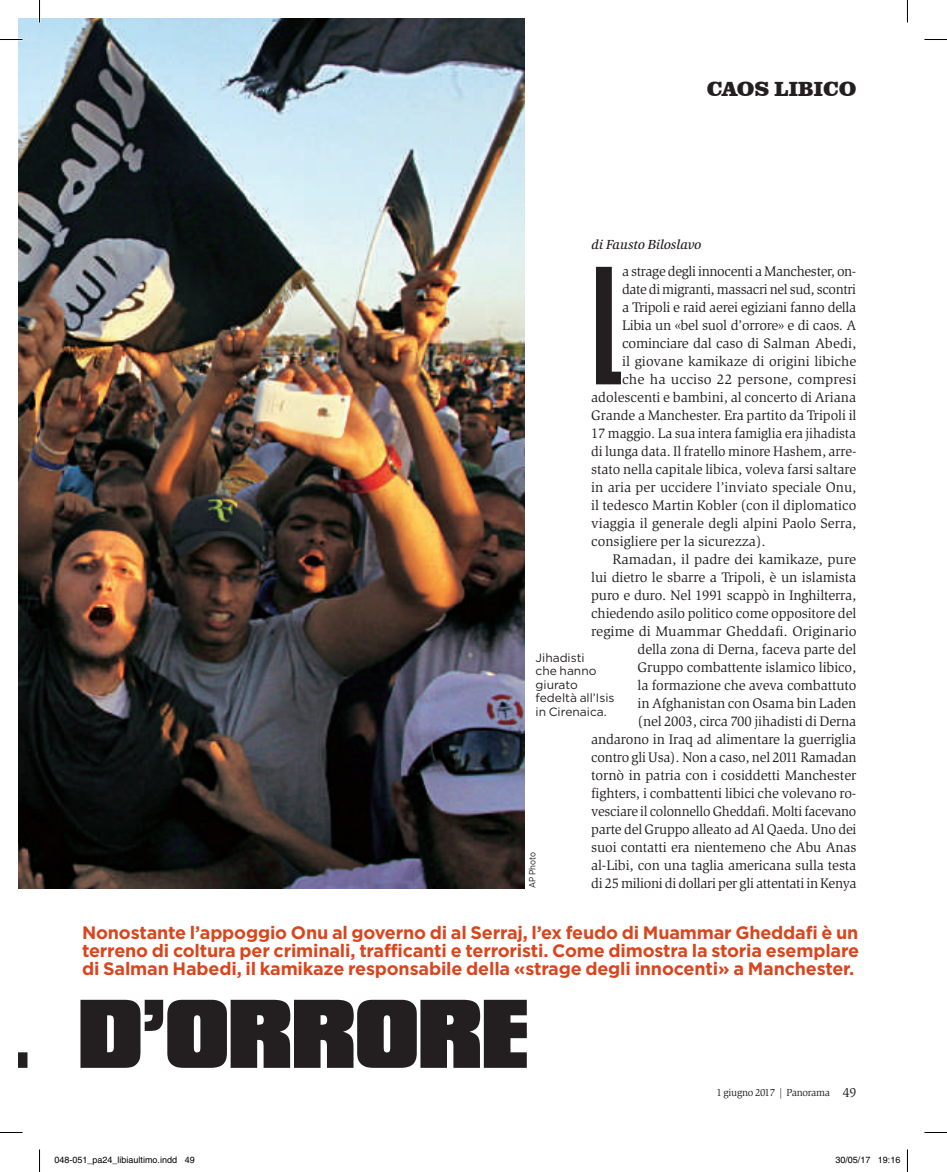
<style>
.page{position:relative;width:947px;height:1172px;background:#fff}
.page>*{position:absolute;margin:0;border:0;box-sizing:border-box;transform-origin:0 0}
.TESTO_Con_capoletter{font:300 176.1px "Compacta LT";color:#231f20}
.t1{font:900 102px "Compacta LT";letter-spacing:-.015em;color:#231f20}
.t2{font:900 21px "Clarendon BT";color:#231f20}
.SOMMARIO_c12{font:700 18px/18px "Gotham";letter-spacing:-.01em;color:#d9461d;text-align:justify}
.TESTO_Con_rientri{font:14.25px/18px "Slimbach Std";letter-spacing:-.01em;color:#231f20;text-align:right}
.TESTO_Con_capoletter-2{font:14.25px "Slimbach Std";letter-spacing:-.005em;color:#231f20}
.TESTO_Con_capoletter-3{font:14.25px "Slimbach Std";letter-spacing:-.025em;color:#231f20}
.AUTORE{font:italic 500 13.5px "Slimbach Std";color:#231f20}
.t3{font:13.5px "Slimbach Std";color:#231f20}
.DIDA_Con_titolino_TE{font:12px/13.5px "Gotham";color:#231f20}
.t4{font:10.5px "Slimbach Std";letter-spacing:-.025em;color:#231f20}
.t5{font:9px "Helvetica";color:#000}
.CREDIT{font:9px "Gotham Narrow";color:#231f20}
</style>
<div class="page">
<img style="left:18px;top:18px;width:506px;height:870px">
<svg style="left:0;top:39px;width:22px;height:1px"></svg>
<svg style="left:924px;top:39px;width:22px;height:1px"></svg>
<svg style="left:0;top:1132px;width:22px;height:1px"></svg>
<svg style="left:924px;top:1132px;width:22px;height:1px"></svg>
<svg style="left:39px;top:0;width:1px;height:22px"></svg>
<svg style="left:39px;top:1149px;width:1px;height:23px"></svg>
<svg style="left:907px;top:0;width:1px;height:22px"></svg>
<svg style="left:907px;top:1149px;width:1px;height:23px"></svg>
<p class="t2" style="left:706px;top:76px;width:151px">CAOS LIBICO</p>
<p class="AUTORE" style="left:591px;top:237px;width:111px">di Fausto Biloslavo</p>
<p class="TESTO_Con_capoletter" style="left:591px;top:235px;width:32px">L</p>
<p class="TESTO_Con_capoletter-3" style="left:622px;top:263px;width:236px">a strage degli innocenti a Manchester, on-</p>
<p class="TESTO_Con_capoletter-3" style="left:622px;top:281px;width:236px">date di migranti, massacri nel sud, scontri</p>
<p class="TESTO_Con_capoletter-2" style="left:622px;top:299px;width:236px">a Tripoli e raid aerei egiziani fanno della</p>
<p class="TESTO_Con_capoletter-2" style="left:622px;top:317px;width:236px">Libia un «bel suol d’orrore» e di caos. A</p>
<p class="TESTO_Con_capoletter-2" style="left:622px;top:335px;width:236px">cominciare dal caso di Salman Abedi,</p>
<p class="TESTO_Con_capoletter-2" style="left:622px;top:353px;width:236px">il giovane kamikaze di origini libiche</p>
<p class="TESTO_Con_capoletter-2" style="left:622px;top:371px;width:236px">che ha ucciso 22 persone, compresi</p>
<p class="TESTO_Con_capoletter-2" style="left:591px;top:389px;width:266px">adolescenti e bambini, al concerto di Ariana</p>
<p class="TESTO_Con_capoletter-2" style="left:591px;top:407px;width:267px">Grande a Manchester. Era partito da Tripoli il</p>
<p class="TESTO_Con_capoletter-2" style="left:591px;top:425px;width:266px">17 maggio. La sua intera famiglia era jihadista</p>
<p class="TESTO_Con_capoletter-2" style="left:591px;top:443px;width:267px">di lunga data. Il fratello minore Hashem, arre-</p>
<p class="TESTO_Con_capoletter-2" style="left:591px;top:461px;width:266px">stato nella capitale libica, voleva farsi saltare</p>
<p class="TESTO_Con_capoletter-2" style="left:591px;top:479px;width:267px">in aria per uccidere l’inviato speciale Onu,</p>
<p class="TESTO_Con_capoletter-2" style="left:591px;top:497px;width:267px">il tedesco Martin Kobler (con il diplomatico</p>
<p class="TESTO_Con_capoletter-2" style="left:591px;top:515px;width:267px">viaggia il generale degli alpini Paolo Serra,</p>
<p class="TESTO_Con_capoletter-2" style="left:591px;top:533px;width:176px">consigliere per la sicurezza).</p>
<p class="TESTO_Con_rientri" style="left:591px;top:551px;width:267px">Ramadan, il padre dei kamikaze, pure<br>lui dietro le sbarre a Tripoli, è un islamista puro e duro. Nel 1991 scappò in Inghilterra, chiedendo asilo politico come oppositore del regime di Muammar Gheddafi. Originario della zona di Derna, faceva parte del Gruppo combattente islamico libico,<br>la formazione che aveva combattuto<br>in Afghanistan con Osama bin Laden<br>(nel 2003, circa 700 jihadisti di Derna andarono in Iraq ad alimentare la guerriglia contro gli Usa). Non a caso, nel 2011 Ramadan tornò in patria con i cosiddetti Manchester fighters, i combattenti libici che volevano ro&shy;vesciare il colonnello Gheddafi. Molti facevano parte del Gruppo alleato ad Al Qaeda. Uno dei suoi contatti era nientemeno che Abu Anas al-Libi, con una taglia americana sulla testa di 25 milioni di dollari per gli attentati in Kenya</p>
<p class="DIDA_Con_titolino_TE" style="left:535px;top:650px;width:51px">Jihadisti</p>
<p class="DIDA_Con_titolino_TE" style="left:535px;top:664px;width:62px">che hanno</p>
<p class="DIDA_Con_titolino_TE" style="left:535px;top:677px;width:80px">giurato fedeltà all’Isis</p>
<p class="DIDA_Con_titolino_TE" style="left:535px;top:704px;width:73px">in Cirenaica.</p>
<p class="CREDIT" style="left:526px;top:888px;width:38px;rotate:-90deg">AP Photo</p>
<p class="SOMMARIO_c12" style="left:82px;top:923px;width:778px">Nonostante l’appoggio Onu al governo di al Serraj, l’ex feudo di Muammar Gheddafi è un terreno di coltura per criminali, trafficanti e terroristi. Come dimostra la storia esemplare di Salman Habedi, il kamikaze responsabile della «strage degli innocenti» a Manchester.</p>
<p class="t1" style="left:-19px;top:977px;width:549px">L D’ORRORE</p>
<p class="t4" style="left:716px;top:1087px;width:115px">1 giugno 2017 | Panorama</p>
<p class="t3" style="left:842px;top:1084px;width:15px">49</p>
<p class="t5" style="left:55px;top:1154px;width:142px">048-051_pa24_libiaultimo.indd 49</p>
<p class="t5" style="left:835px;top:1154px;width:67px">30/05/17 19:16</p>
</div>
